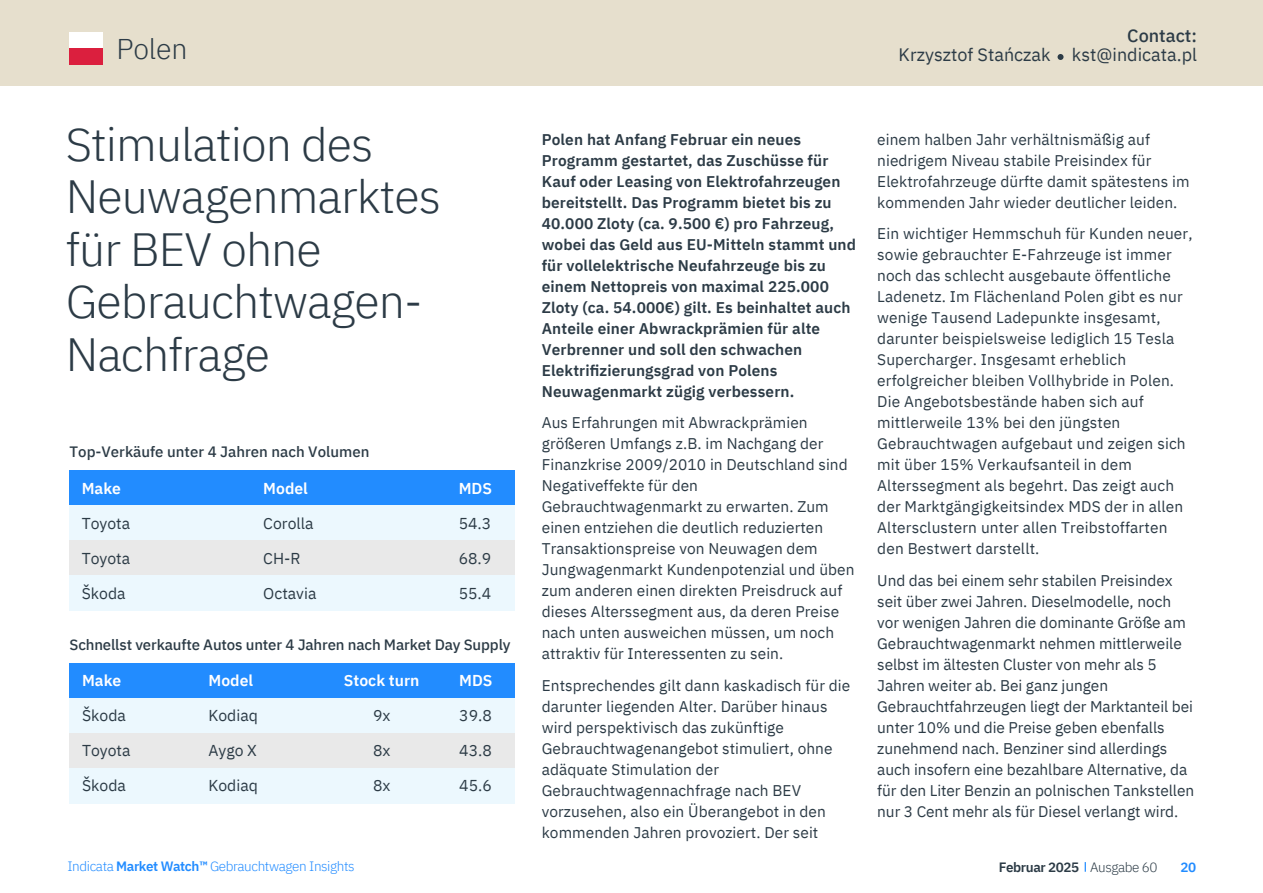
<style>
.page{position:relative;width:1263px;height:893px;background:#fff}
.page>*{position:absolute;margin:0;border:0;box-sizing:border-box;transform-origin:0 0}
.t1{font:300 46.5px/52.5px "IBM Plex Sans";letter-spacing:-.02em;color:#2c3b46}
.t2{font:300 28.5px "IBM Plex Sans";letter-spacing:-.01em;color:#2c3b46}
.t3{font:18px "IBM Plex Sans";color:#2c3b46}
.t4{font:500 18px "IBM Plex Sans";color:#2c3b46}
.t5{font:15.75px "IBM Plex Sans";color:#2c3b46}
.t6{font:600 15.75px "IBM Plex Sans";color:#fff}
.t7{font:15.45px/21px "IBM Plex Sans";letter-spacing:.005em;color:#2c3b46}
.t8{font:600 15.45px/21px "IBM Plex Sans";letter-spacing:.01em;color:#2c3b46}
.t9{font:500 15px "IBM Plex Sans";letter-spacing:-.01em;color:#2c3b46}
.t10{font:300 13.5px "IBM Plex Sans";letter-spacing:-.03em;color:#228cff}
.t11{font:600 13.5px "IBM Plex Sans";letter-spacing:-.03em;color:#2c3b46}
.t12{font:600 13.5px "IBM Plex Sans";color:#228cff}
.s1{font-weight:600}
.s2{font-weight:300}
</style>
<div class="page">
<div style="left:69px;top:470px;width:446px;height:35px;background:#228cff"></div>
<div style="left:69px;top:505px;width:446px;height:35px;background:#ecf8fe"></div>
<div style="left:69px;top:540px;width:446px;height:36px;background:#e9e9e9"></div>
<div style="left:69px;top:576px;width:446px;height:35px;background:#ecf8fe"></div>
<div style="left:69px;top:663px;width:446px;height:35px;background:#228cff"></div>
<div style="left:69px;top:698px;width:446px;height:35px;background:#ecf8fe"></div>
<div style="left:69px;top:733px;width:446px;height:35px;background:#e9e9e9"></div>
<div style="left:69px;top:768px;width:446px;height:35px;background:#ecf8fe"></div>
<div style="left:0;top:0;width:1263px;height:85px;background:#e6dfcd"></div>
<svg style="left:1057px;top:54px;width:6px;height:6px"></svg>
<div style="left:69px;top:32px;width:33px;height:17px;background:#fff"></div>
<div style="left:69px;top:49px;width:33px;height:16px;background:#db1f3e"></div>
<h2 class="t2" style="left:117px;top:34px;width:72px">Polen</h2>
<h1 class="t1" style="left:66px;top:119px;width:377px">Stimulation des<br>Neuwagenmarktes f¸r BEV ohne<br>Gebrauchtwagen-<br>Nachfrage</h1>
<p class="t9" style="left:70px;top:445px;width:301px">Top-Verk‰ufe unter 4 Jahren nach Volumen</p>
<p class="t6" style="left:82px;top:479px;width:41px">Make</p>
<p class="t5" style="left:82px;top:511px;width:50px">Toyota</p>
<p class="t5" style="left:82px;top:546px;width:50px">Toyota</p>
<p class="t5" style="left:82px;top:584px;width:45px">äkoda</p>
<p class="t6" style="left:263px;top:479px;width:46px">Model</p>
<p class="t5" style="left:263px;top:514px;width:52px">Corolla</p>
<p class="t5" style="left:263px;top:549px;width:39px">CH-R</p>
<p class="t5" style="left:263px;top:584px;width:55px">Octavia</p>
<p class="t6" style="left:459px;top:479px;width:35px">MDS</p>
<p class="t5" style="left:459px;top:514px;width:34px">54.3</p>
<p class="t5" style="left:459px;top:546px;width:34px">68.9</p>
<p class="t5" style="left:459px;top:584px;width:34px">55.4</p>
<p class="t9" style="left:70px;top:638px;width:442px">Schnellst verkaufte Autos unter 4 Jahren nach Market Day Supply</p>
<p class="t6" style="left:82px;top:672px;width:41px">Make</p>
<p class="t5" style="left:82px;top:706px;width:45px">äkoda</p>
<p class="t5" style="left:82px;top:738px;width:50px">Toyota</p>
<p class="t5" style="left:82px;top:776px;width:45px">äkoda</p>
<p class="t6" style="left:208px;top:672px;width:46px">Model</p>
<p class="t5" style="left:208px;top:703px;width:51px">Kodiaq</p>
<p class="t5" style="left:208px;top:738px;width:50px">Aygo X</p>
<p class="t5" style="left:208px;top:773px;width:51px">Kodiaq</p>
<p class="t6" style="left:344px;top:672px;width:77px">Stock turn</p>
<p class="t5" style="left:373px;top:703px;width:19px">9x</p>
<p class="t5" style="left:373px;top:741px;width:19px">8x</p>
<p class="t5" style="left:373px;top:776px;width:19px">8x</p>
<p class="t6" style="left:459px;top:672px;width:35px">MDS</p>
<p class="t5" style="left:459px;top:703px;width:34px">39.8</p>
<p class="t5" style="left:459px;top:741px;width:34px">43.8</p>
<p class="t5" style="left:459px;top:776px;width:34px">45.6</p>
<p class="t4" style="left:1127px;top:28px;width:71px">Contact:</p>
<p class="t3" style="left:899px;top:41px;width:300px">Krzysztof Stańczak kst@indicata.pl</p>
<p class="t8" style="left:542px;top:129px;width:316px">Polen hat Anfang Februar ein neues Programm gestartet, das Zuschüsse für Kauf oder Leasing von Elektrofahrzeugen bereitstellt. Das Programm bietet bis zu 40.000 Zloty (ca. 9.500 €) pro Fahrzeug, wobei das Geld aus EU-Mitteln stammt und f¸r vollelektrische Neufahrzeuge bis zu einem Nettopreis von maximal 225.000<br>Zloty (ca. 54.000€) gilt. Es beinhaltet auch Anteile einer Abwrackpr‰mien f¸r alte Verbrenner und soll den schwachen Elektrifizierungsgrad von Polens Neuwagenmarkt z¸gig verbessern.</p>
<p class="t7" style="left:542px;top:412px;width:314px">Aus Erfahrungen mit Abwrackpr‰mien größeren Umfangs z.B. im Nachgang der Finanzkrise 2009/2010 in Deutschland sind Negativeffekte f¸r den Gebrauchtwagenmarkt zu erwarten. Zum einen entziehen die deutlich reduzierten Transaktionspreise von Neuwagen dem Jungwagenmarkt Kundenpotenzial und ¸ben zum anderen einen direkten Preisdruck auf dieses Alterssegment aus, da deren Preise nach unten ausweichen m¸ssen, um noch attraktiv f¸r Interessenten zu sein.</p>
<p class="t7" style="left:542px;top:675px;width:310px">Entsprechendes gilt dann kaskadisch f¸r die darunter liegenden Alter. Dar¸ber hinaus wird perspektivisch das zuk¸nftige Gebrauchtwagenangebot stimuliert, ohne adäquate Stimulation der Gebrauchtwagennachfrage nach BEV vorzusehen, also ein ‹berangebot in den kommenden Jahren provoziert. Der seit</p>
<p class="t7" style="left:877px;top:128px;width:314px">einem halben Jahr verhältnismäßig auf niedrigem Niveau stabile Preisindex f¸r Elektrofahrzeuge d¸rfte damit sp‰testens im kommenden Jahr wieder deutlicher leiden.</p>
<p class="t7" style="left:877px;top:223px;width:317px">Ein wichtiger Hemmschuh f¸r Kunden neuer, sowie gebrauchter E-Fahrzeuge ist immer noch das schlecht ausgebaute öffentliche Ladenetz. Im Flächenland Polen gibt es nur wenige Tausend Ladepunkte insgesamt, darunter beispielsweise lediglich 15 Tesla Supercharger. Insgesamt erheblich erfolgreicher bleiben Vollhybride in Polen.<br>Die Angebotsbest‰nde haben sich auf mittlerweile 13% bei den j¸ngsten Gebrauchtwagen aufgebaut und zeigen sich mit über 15% Verkaufsanteil in dem Alterssegment als begehrt. Das zeigt auch der Marktg‰ngigkeitsindex MDS der in allen Altersclustern unter allen Treibstoffarten den Bestwert darstellt.</p>
<p class="t7" style="left:877px;top:570px;width:319px">Und das bei einem sehr stabilen Preisindex seit ¸ber zwei Jahren. Dieselmodelle, noch vor wenigen Jahren die dominante Größe am Gebrauchtwagenmarkt nehmen mittlerweile selbst im ‰ltesten Cluster von mehr als 5<br>Jahren weiter ab. Bei ganz jungen Gebrauchtfahrzeugen liegt der Marktanteil bei unter 10% und die Preise geben ebenfalls zunehmend nach. Benziner sind allerdings auch insofern eine bezahlbare Alternative, da f¸r den Liter Benzin an polnischen Tankstellen nur 3 Cent mehr als f¸r Diesel verlangt wird.</p>
<p class="t10" style="left:67px;top:859px;width:289px">Indicata <span class="s1">Market Watchô</span> Gebrauchtwagen Insights</p>
<p class="t11" style="left:999px;top:859px;width:160px">Februar 2025 <span class="s2">Ausgabe 60</span></p>
<p class="t12" style="left:1180px;top:860px;width:17px">20</p>
</div>
